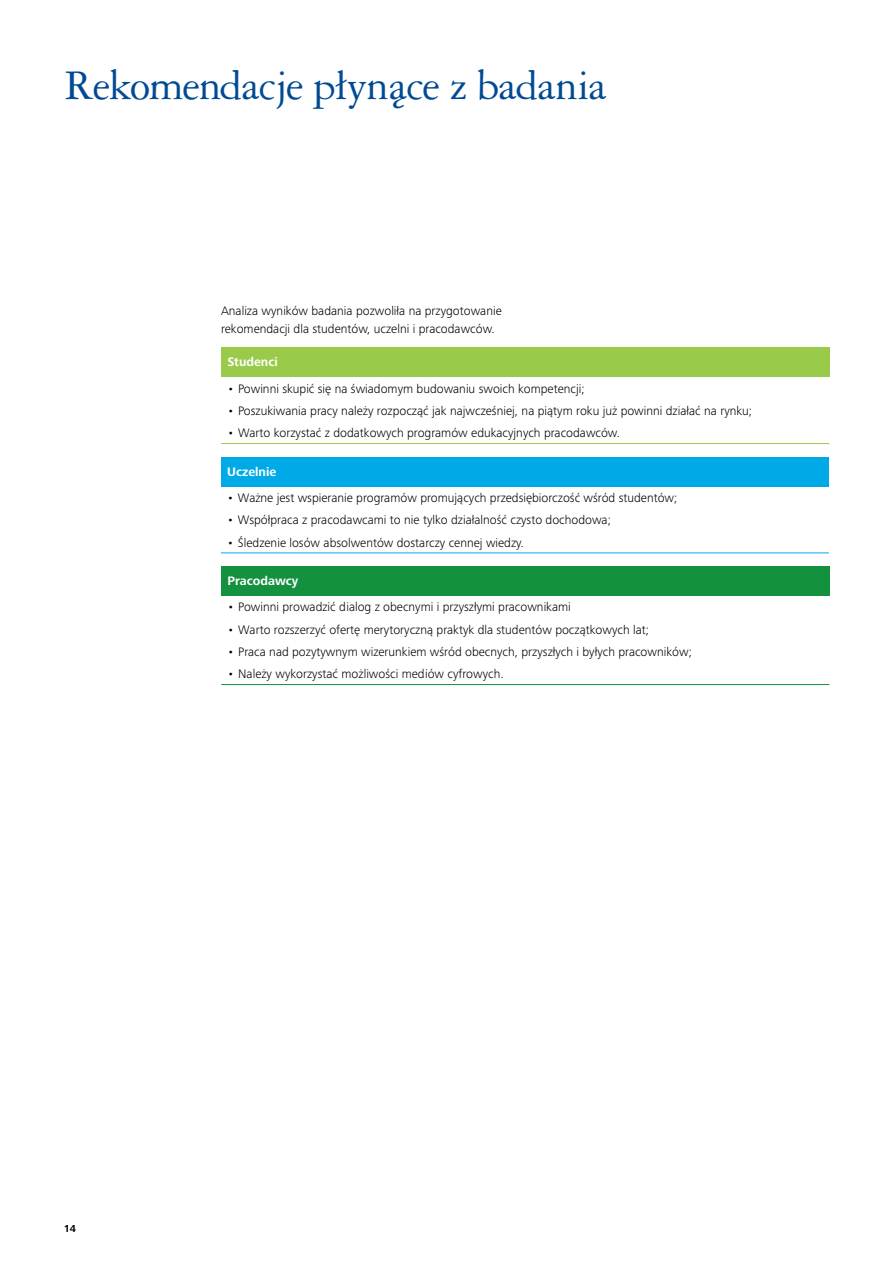
<style>
.page{position:relative;width:893px;height:1263px;background:#fff}
.page>*{position:absolute;margin:0;border:0;box-sizing:border-box;transform-origin:0 0}
.t1{font:45px "Garamond 3 CE";letter-spacing:-.025em;color:#004a94}
.t2{font:300 12.75px/18px "Frutiger Next Pro";color:#000}
.t3{font:700 12.75px "Frutiger Next Pro";color:#fff}
.t4{font:700 10.5px "Frutiger Next Pro";color:#000}
</style>
<div class="page">
<div style="left:221px;top:347px;width:608px;height:30px;background:#99ca49"></div>
<hr style="left:221px;top:443px;width:608px;height:1px;background:#99ca49">
<div style="left:221px;top:457px;width:608px;height:29px;background:#00aae7"></div>
<hr style="left:221px;top:552px;width:608px;height:1px;background:#00aae7">
<div style="left:221px;top:566px;width:608px;height:30px;background:#13913e"></div>
<hr style="left:221px;top:684px;width:608px;height:1px;background:#13913e">
<h1 class="t1" style="left:64px;top:61px;width:544px">Rekomendacje płynące z badania</h1>
<p class="t2" style="left:221px;top:302px;width:282px">Analiza wyników badania pozwoliła na przygotowanie rekomendacji dla studentów, uczelni i pracodawców.</p>
<p class="t3" style="left:227px;top:355px;width:52px">Studenci</p>
<p class="t2" style="left:227px;top:379px;width:359px">• Powinni skupić się na świadomym budowaniu swoich kompetencji;</p>
<p class="t2" style="left:227px;top:402px;width:526px">• Poszukiwania pracy należy rozpocząć jak najwcześniej, na piątym roku już powinni działać na rynku;</p>
<p class="t2" style="left:227px;top:424px;width:394px">• Warto korzystać z dodatkowych programów edukacyjnych pracodawców.</p>
<p class="t3" style="left:227px;top:464px;width:50px">Uczelnie</p>
<p class="t2" style="left:227px;top:489px;width:452px">• Ważne jest wspieranie programów promujących przedsiębiorczość wśród studentów;</p>
<p class="t2" style="left:227px;top:511px;width:385px">• Współpraca z pracodawcami to nie tylko działalność czysto dochodowa;</p>
<p class="t2" style="left:227px;top:533px;width:298px">• Śledzenie losów absolwentów dostarczy cennej wiedzy.</p>
<p class="t3" style="left:228px;top:574px;width:72px">Pracodawcy</p>
<p class="t2" style="left:228px;top:598px;width:345px">• Powinni prowadzić dialog z obecnymi i przyszłymi pracownikami</p>
<p class="t2" style="left:228px;top:620px;width:423px">• Warto rozszerzyć ofertę merytoryczną praktyk dla studentów początkowych lat;</p>
<p class="t2" style="left:228px;top:643px;width:466px">• Praca nad pozytywnym wizerunkiem wśród obecnych, przyszłych i byłych pracowników;</p>
<p class="t2" style="left:228px;top:665px;width:278px">• Należy wykorzystać możliwości mediów cyfrowych.</p>
<p class="t4" style="left:64px;top:1222px;width:14px">14</p>
</div>
